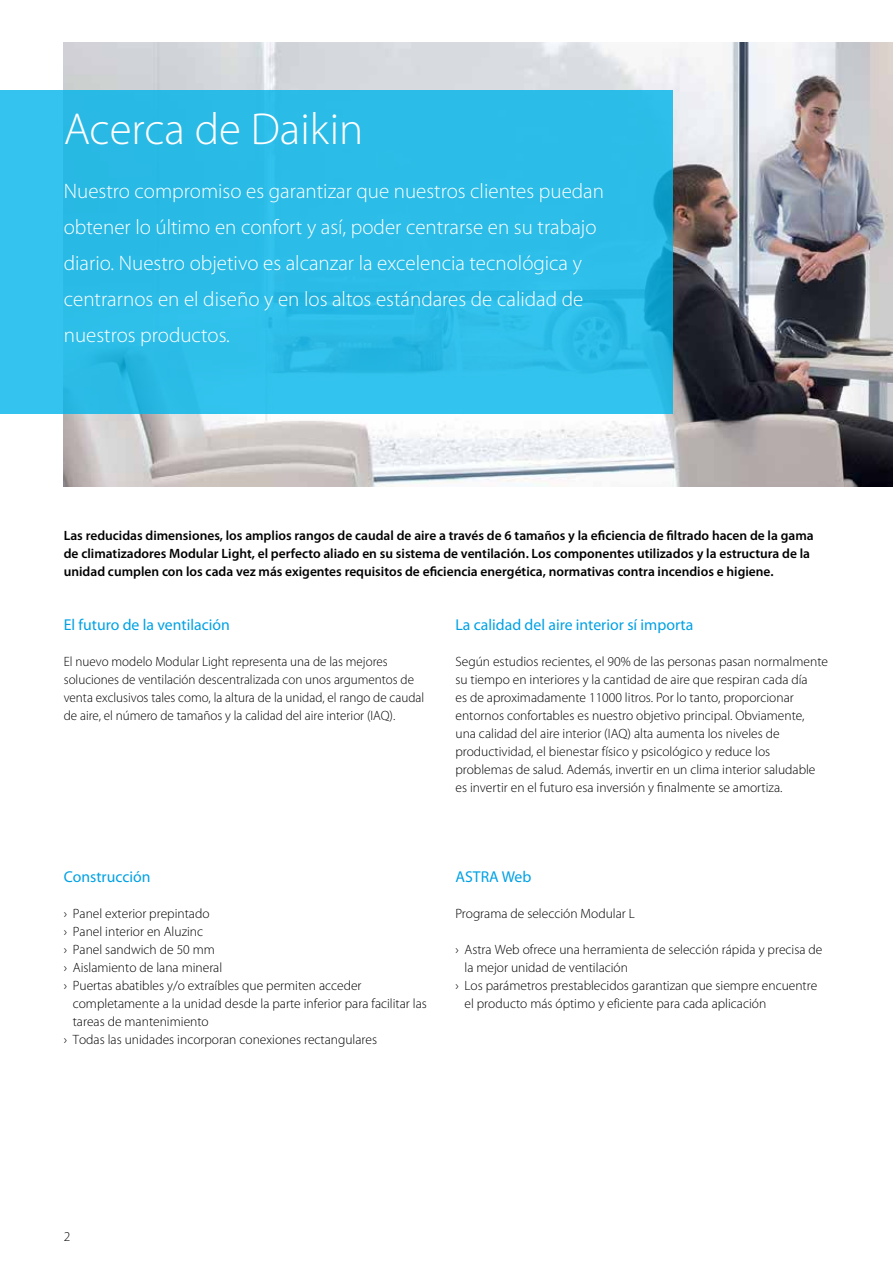
<style>
.page{position:relative;width:893px;height:1263px;background:#fff}
.page>*{position:absolute;margin:0;border:0;box-sizing:border-box;transform-origin:0 0}
.t1{font:300 45px "Myriad Pro";color:#fff}
.t2{font:300 21px/36px "Myriad Pro";color:#fff}
.t3{font:15.75px "Myriad Pro";color:#00a1e4}
.t4{font:300 13.5px/18px "Myriad Pro";color:#000}
.t5{font:600 13.5px/18px "Myriad Pro";color:#000}
</style>
<div class="page">
<img style="left:64px;top:42px;width:829px;height:444px">
<div style="left:0;top:91px;width:673px;height:323px;background:#2bbce8"></div>
<h1 class="t1" style="left:64px;top:104px;width:301px">Acerca de Daikin</h1>
<p class="t2" style="left:64px;top:173px;width:542px">Nuestro compromiso es garantizar que nuestros clientes puedan obtener lo último en confort y así, poder centrarse en su trabajo diario. Nuestro objetivo es alcanzar la excelencia tecnológica y centrarnos en el diseño y en los altos estándares de calidad de nuestros productos.</p>
<p class="t5" style="left:64px;top:526px;width:751px">Las reducidas dimensiones, los amplios rangos de caudal de aire a través de 6 tamaños y la eficiencia de filtrado hacen de la gama de climatizadores Modular Light, el perfecto aliado en su sistema de ventilación. Los componentes utilizados y la estructura de la unidad cumplen con los cada vez más exigentes requisitos de eficiencia energética, normativas contra incendios e higiene.</p>
<p class="t3" style="left:64px;top:615px;width:168px">El futuro de la ventilación</p>
<p class="t4" style="left:64px;top:653px;width:362px">El nuevo modelo Modular Light representa una de las mejores soluciones de ventilación descentralizada con unos argumentos de venta exclusivos tales como, la altura de la unidad, el rango de caudal de aire, el número de tamaños y la calidad del aire interior (IAQ).</p>
<p class="t3" style="left:455px;top:615px;width:239px">La calidad del aire interior sí importa</p>
<p class="t4" style="left:455px;top:653px;width:374px">Según estudios recientes, el 90% de las personas pasan normalmente su tiempo en interiores y la cantidad de aire que respiran cada día<br>es de aproximadamente 11000 litros. Por lo tanto, proporcionar entornos confortables es nuestro objetivo principal. Obviamente, una calidad del aire interior (IAQ) alta aumenta los niveles de productividad, el bienestar físico y psicológico y reduce los problemas de salud. Además, invertir en un clima interior saludable es invertir en el futuro esa inversión y finalmente se amortiza.</p>
<p class="t3" style="left:64px;top:867px;width:88px">Construcción</p>
<p class="t4" style="left:64px;top:905px;width:147px">› Panel exterior prepintado</p>
<p class="t4" style="left:64px;top:923px;width:141px">› Panel interior en Aluzinc</p>
<p class="t4" style="left:64px;top:941px;width:153px">› Panel sandwich de 50 mm</p>
<p class="t4" style="left:64px;top:959px;width:160px">› Aislamiento de lana mineral</p>
<p class="t4" style="left:64px;top:977px;width:299px">› Puertas abatibles y/o extraíbles que permiten acceder</p>
<p class="t4" style="left:73px;top:995px;width:356px">completamente a la unidad desde la parte inferior para facilitar las</p>
<p class="t4" style="left:73px;top:1013px;width:138px">tareas de mantenimiento</p>
<p class="t4" style="left:64px;top:1031px;width:315px">› Todas las unidades incorporan conexiones rectangulares</p>
<p class="t3" style="left:455px;top:867px;width:77px">ASTRA Web</p>
<p class="t4" style="left:455px;top:905px;width:181px">Programa de selección Modular L</p>
<p class="t4" style="left:455px;top:941px;width:368px">› Astra Web ofrece una herramienta de selección rápida y precisa de</p>
<p class="t4" style="left:464px;top:959px;width:165px">la mejor unidad de ventilación</p>
<p class="t4" style="left:455px;top:977px;width:363px">› Los parámetros prestablecidos garantizan que siempre encuentre</p>
<p class="t4" style="left:464px;top:995px;width:303px">el producto más óptimo y eficiente para cada aplicación</p>
<p class="t4" style="left:64px;top:1227px;width:8px">2</p>
</div>
